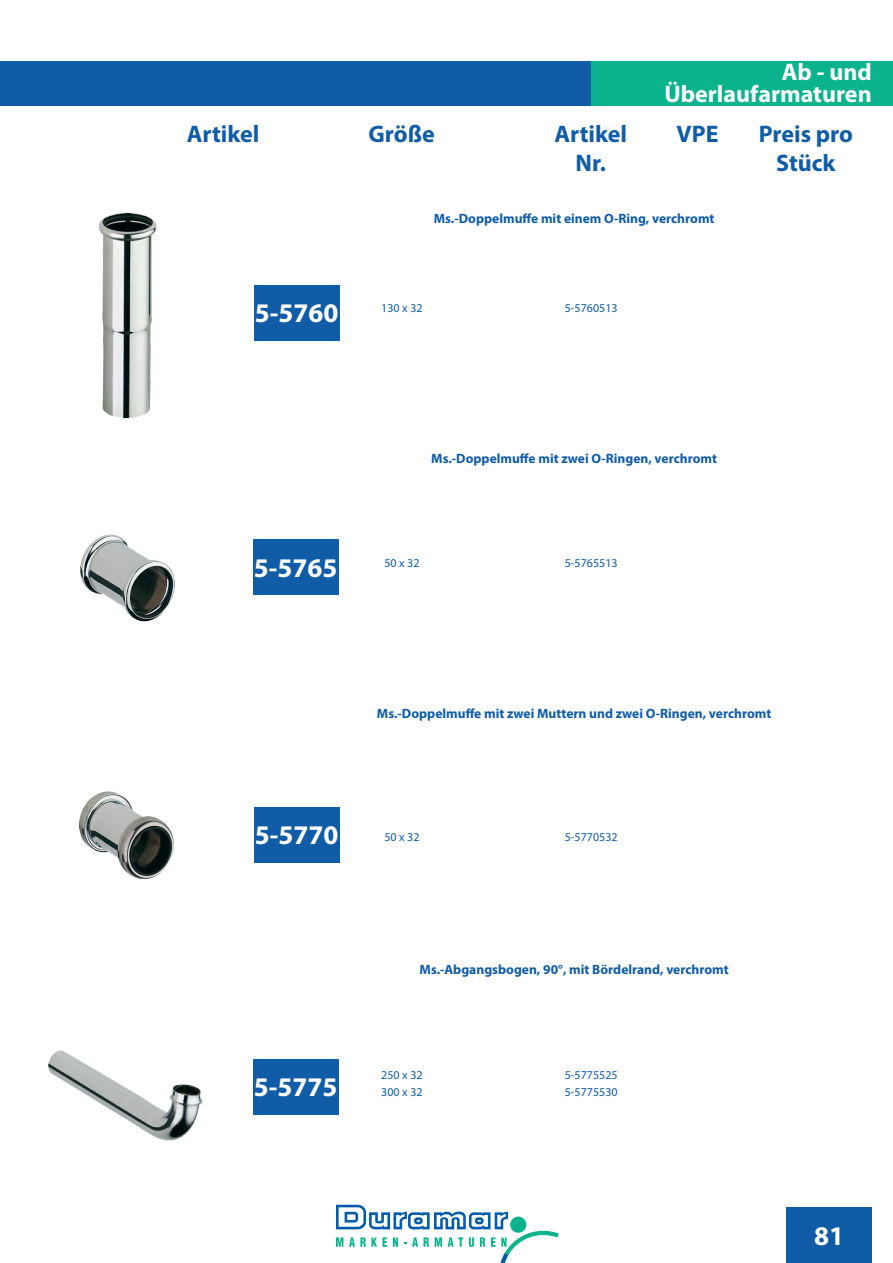
<style>
.page{position:relative;width:893px;height:1263px;background:#fff}
.page>*{position:absolute;margin:0;border:0;box-sizing:border-box;transform-origin:0 0}
.t1{font:700 27px "Myriad Pro";color:#fff}
.t2{font:700 24px/28.8px "Myriad Pro";color:#105ca7;text-align:center}
.t3{font:700 24px/22.5px "Myriad Pro";color:#fff;text-align:right}
.t4{font:700 13.5px "Myriad Pro";color:#105ca7}
.t5{font:12px/17.2px "Myriad Pro";color:#105ca7}
</style>
<div class="page">
<div style="left:787px;top:1208px;width:85px;height:55px;background:#105ca7"></div>
<div style="left:590px;top:62px;width:303px;height:44px;background:#0ab38d"></div>
<img style="left:99px;top:212px;width:58px;height:207px">
<img style="left:80px;top:534px;width:95px;height:88px">
<img style="left:79px;top:791px;width:95px;height:89px">
<img style="left:48px;top:1050px;width:155px;height:91px">
<div style="left:254px;top:285px;width:85px;height:55px;background:#105ca7"></div>
<div style="left:253px;top:539px;width:85px;height:56px;background:#105ca7"></div>
<div style="left:254px;top:807px;width:85px;height:55px;background:#105ca7"></div>
<div style="left:253px;top:1059px;width:85px;height:55px;background:#105ca7"></div>
<svg style="left:336px;top:1205px;width:222px;height:58px"></svg>
<div style="left:0;top:62px;width:591px;height:44px;background:#105ca7"></div>
<h2 class="t3" style="left:664px;top:60px;width:209px">Ab - und<br>Überlaufarmaturen</h2>
<h2 class="t2" style="left:187px;top:119px;width:74px">Artikel</h2>
<h2 class="t2" style="left:369px;top:119px;width:68px">Größe</h2>
<h2 class="t2" style="left:555px;top:119px;width:74px">Artikel</h2>
<h2 class="t2" style="left:676px;top:119px;width:44px">VPE</h2>
<h2 class="t2" style="left:576px;top:148px;width:32px">Nr.</h2>
<h1 class="t1" style="left:255px;top:295px;width:85px">5-5760</h1>
<p class="t4" style="left:434px;top:210px;width:282px">Ms.-Doppelmuffe mit einem O-Ring, verchromt</p>
<p class="t5" style="left:381px;top:299px;width:43px">130 x 32</p>
<p class="t5" style="left:565px;top:299px;width:54px">5-5760513</p>
<h2 class="t2" style="left:759px;top:119px;width:96px">Preis pro<br>Stück</h2>
<h1 class="t1" style="left:254px;top:550px;width:85px">5-5765</h1>
<p class="t4" style="left:431px;top:449px;width:287px">Ms.-Doppelmuffe mit zwei O-Ringen, verchromt</p>
<p class="t5" style="left:384px;top:555px;width:37px">50 x 32</p>
<p class="t5" style="left:565px;top:555px;width:54px">5-5765513</p>
<p class="t4" style="left:377px;top:705px;width:396px">Ms.-Doppelmuffe mit zwei Muttern und zwei O-Ringen, verchromt</p>
<h1 class="t1" style="left:255px;top:818px;width:85px">5-5770</h1>
<p class="t5" style="left:384px;top:828px;width:37px">50 x 32</p>
<p class="t5" style="left:565px;top:828px;width:54px">5-5770532</p>
<h1 class="t1" style="left:254px;top:1069px;width:85px">5-5775</h1>
<p class="t4" style="left:420px;top:961px;width:311px">Ms.-Abgangsbogen, 90°, mit Bördelrand, verchromt</p>
<p class="t5" style="left:381px;top:1066px;width:43px">250 x 32<br>300 x 32</p>
<p class="t5" style="left:565px;top:1066px;width:54px">5-5775525<br>5-5775530</p>
<h1 class="t1" style="left:814px;top:1218px;width:31px">81</h1>
</div>
